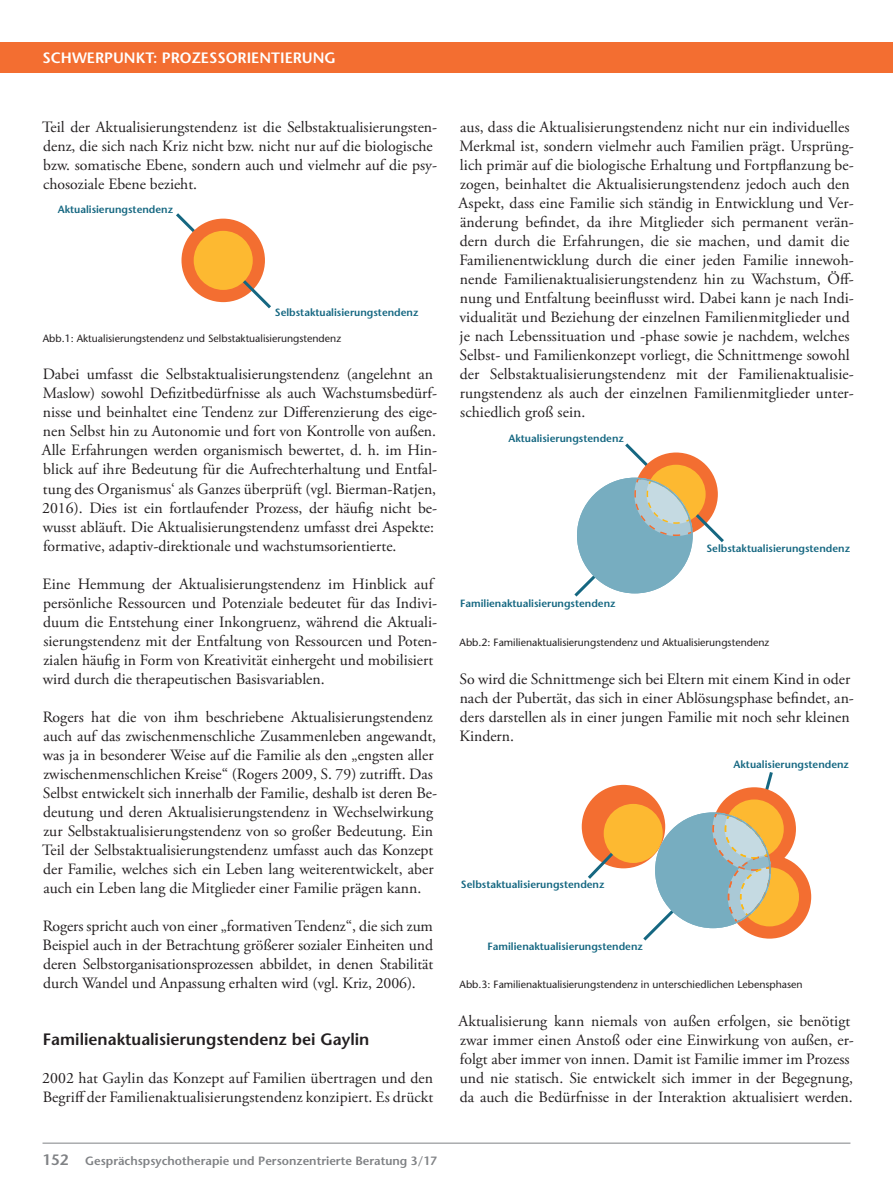
<style>
.page{position:relative;width:893px;height:1191px;background:#fff}
.page>*{position:absolute;margin:0;border:0;box-sizing:border-box;transform-origin:0 0}
.t1{font:600 16.5px "Stone Sans";color:#231f20}
.t2{font:15.75px/19px "Adobe Garamond Pro";color:#231f20}
.t3{font:600 15px "Stone Sans";color:#fff}
.t4{font:600 12px "Stone Sans";color:#808285}
.t5{font:600 10.5px "Stone Sans";color:#156781}
.t6{font:10.5px "Stone Sans";color:#231f20}
.s1{font-size:15px}
</style>
<div class="page">
<hr style="left:43px;top:1142px;width:807px;height:1px;background:#808285">
<div style="left:0;top:43px;width:893px;height:30px;background:#f36e31"></div>
<svg style="left:176px;top:213px;width:95px;height:96px"></svg>
<div style="left:194px;top:231px;width:59px;height:59px;background:#fdb931;border-radius:50%"></div>
<svg style="left:574px;top:443px;width:150px;height:154px"></svg>
<div style="left:577px;top:477px;width:116px;height:116px;border:2px solid #77adc0;border-radius:50%"></div>
<div style="left:728px;top:855px;width:83px;height:83px;background:#f36e31;border-radius:50%"></div>
<div style="left:740px;top:867px;width:59px;height:59px;background:#fdb931;border-radius:50%"></div>
<div style="left:712px;top:787px;width:84px;height:83px;background:#f36e31;border-radius:50%"></div>
<div style="left:725px;top:799px;width:59px;height:59px;background:#fdb931;border-radius:50%"></div>
<svg style="left:585px;top:772px;width:190px;height:169px"></svg>
<div style="left:655px;top:812px;width:116px;height:116px;border:2px solid #77adc0;border-radius:50%"></div>
<p class="t3" style="left:43px;top:49px;width:293px">Schwerpunkt: Prozessorientierung</p>
<p class="t2" style="left:42px;top:118px;width:397px">Teil der Aktualisierungstendenz ist die Selbstaktualisierungsten&shy;denz, die sich nach Kriz nicht bzw. nicht nur auf die biologische bzw. somatische Ebene, sondern auch und vielmehr auf die psy&shy;chosoziale Ebene bezieht.</p>
<p class="t5" style="left:58px;top:203px;width:117px">Aktualisierungstendenz</p>
<p class="t5" style="left:275px;top:306px;width:145px">Selbstaktualisierungstendenz</p>
<p class="t6" style="left:43px;top:332px;width:300px">Abb.1: Aktualisierungstendenz und Selbstaktualisierungstendenz</p>
<p class="t2" style="left:42px;top:365px;width:397px">Dabei umfasst die Selbstaktualisierungstendenz (angelehnt an Maslow) sowohl Defizitbedürfnisse als auch Wachstumsbedürf&shy;nisse und beinhaltet eine Tendenz zur Differenzierung des eige&shy;nen Selbst hin zu Autonomie und fort von Kontrolle von außen.<br>Alle Erfahrungen werden organismisch bewertet, d. h. im Hin&shy;blick auf ihre Bedeutung für die Aufrechterhaltung und Entfal&shy;tung des Organismus‘ als Ganzes überprüft (vgl. Bierman-Ratjen, 2016). Dies ist ein fortlaufender Prozess, der häufig nicht be&shy;wusst abläuft. Die Aktualisierungstendenz umfasst drei Aspekte: formative, adaptiv-direktionale und wachstumsorientierte.</p>
<p class="t2" style="left:43px;top:574px;width:396px">Eine Hemmung der Aktualisierungstendenz im Hinblick auf persönliche Ressourcen und Potenziale bedeutet für das Indivi&shy;duum die Entstehung einer Inkongruenz, während die Aktuali&shy;sierungstendenz mit der Entfaltung von Ressourcen und Poten&shy;zialen häufig in Form von Kreativität einhergeht und mobilisiert wird durch die therapeutischen Basisvariablen.</p>
<p class="t2" style="left:42px;top:708px;width:397px">Rogers hat die von ihm beschriebene Aktualisierungstendenz auch auf das zwischenmenschliche Zusammenleben angewandt, was ja in besonderer Weise auf die Familie als den „engsten aller zwischenmenschlichen Kreise“ (Rogers 2009, S. 79) zutrifft. Das Selbst entwickelt sich innerhalb der Familie, deshalb ist deren Be&shy;deutung und deren Aktualisierungstendenz in Wechselwirkung zur Selbstaktualisierungstendenz von so großer Bedeutung. Ein Teil der Selbstaktualisierungstendenz umfasst auch das Konzept der Familie, welches sich ein Leben lang weiterentwickelt, aber auch ein Leben lang die Mitglieder einer Familie prägen kann.</p>
<p class="t2" style="left:43px;top:917px;width:392px;text-align:justify">Rogers spricht auch von einer „formativen Tendenz“, die sich zum Beispiel auch in der Betrachtung größerer sozialer Einheiten und deren Selbstorganisationsprozessen abbildet, in denen Stabilität durch Wandel und Anpassung erhalten wird (vgl. Kriz, 2006).</p>
<p class="t1" style="left:43px;top:1029px;width:328px">Familienaktualisierungstendenz bei Gaylin</p>
<p class="t2" style="left:42px;top:1069px;width:393px">2002 hat Gaylin das Konzept auf Familien übertragen und den<br>Begriff der Familienaktualisierungstendenz konzipiert. Es drückt</p>
<p class="t4" style="left:43px;top:1154px;width:396px"><span class="s1">152</span> Gesprächspsychotherapie und Personzentrierte Beratung 3/17</p>
<p class="t2" style="left:459px;top:118px;width:397px">aus, dass die Aktualisierungstendenz nicht nur ein individuelles Merkmal ist, sondern vielmehr auch Familien prägt. Ursprüng&shy;lich primär auf die biologische Erhaltung und Fortpflanzung be&shy;zogen, beinhaltet die Aktualisierungstendenz jedoch auch den Aspekt, dass eine Familie sich ständig in Entwicklung und Ver&shy;änderung befindet, da ihre Mitglieder sich permanent verän&shy;dern durch die Erfahrungen, die sie machen, und damit die Familienentwicklung durch die einer jeden Familie innewoh&shy;nende Familienaktualisierungstendenz hin zu Wachstum, Öff&shy;nung und Entfaltung beeinflusst wird. Dabei kann je nach Indi&shy;vidualität und Beziehung der einzelnen Familienmitglieder und je nach Lebenssituation und -phase sowie je nachdem, welches Selbst- und Familienkonzept vorliegt, die Schnittmenge sowohl der Selbstaktualisierungstendenz mit der Familienaktualisie&shy;rungstendenz als auch der einzelnen Familienmitglieder unter&shy;schiedlich groß sein.</p>
<p class="t5" style="left:508px;top:431px;width:117px">Aktualisierungstendenz</p>
<p class="t5" style="left:706px;top:542px;width:145px">Selbstaktualisierungstendenz</p>
<p class="t5" style="left:460px;top:597px;width:157px">Familienaktualisierungstendenz</p>
<p class="t6" style="left:460px;top:636px;width:311px">Abb.2: Familienaktualisierungstendenz und Aktualisierungstendenz</p>
<p class="t2" style="left:459px;top:670px;width:396px">So wird die Schnittmenge sich bei Eltern mit einem Kind in oder nach der Pubertät, das sich in einer Ablösungsphase befindet, an&shy;ders darstellen als in einer jungen Familie mit noch sehr kleinen Kindern.</p>
<p class="t5" style="left:734px;top:758px;width:117px">Aktualisierungstendenz</p>
<p class="t5" style="left:461px;top:878px;width:145px">Selbstaktualisierungstendenz</p>
<p class="t5" style="left:488px;top:940px;width:157px">Familienaktualisierungstendenz</p>
<p class="t6" style="left:460px;top:978px;width:345px">Abb.3: Familienaktualisierungstendenz in unterschiedlichen Lebensphasen</p>
<p class="t2" style="left:459px;top:1012px;width:397px">Aktualisierung kann niemals von außen erfolgen, sie benötigt zwar immer einen Anstoß oder eine Einwirkung von außen, er&shy;folgt aber immer von innen. Damit ist Familie immer im Prozess und nie statisch. Sie entwickelt sich immer in der Begegnung, da auch die Bedürfnisse in der Interaktion aktualisiert werden.</p>
</div>
